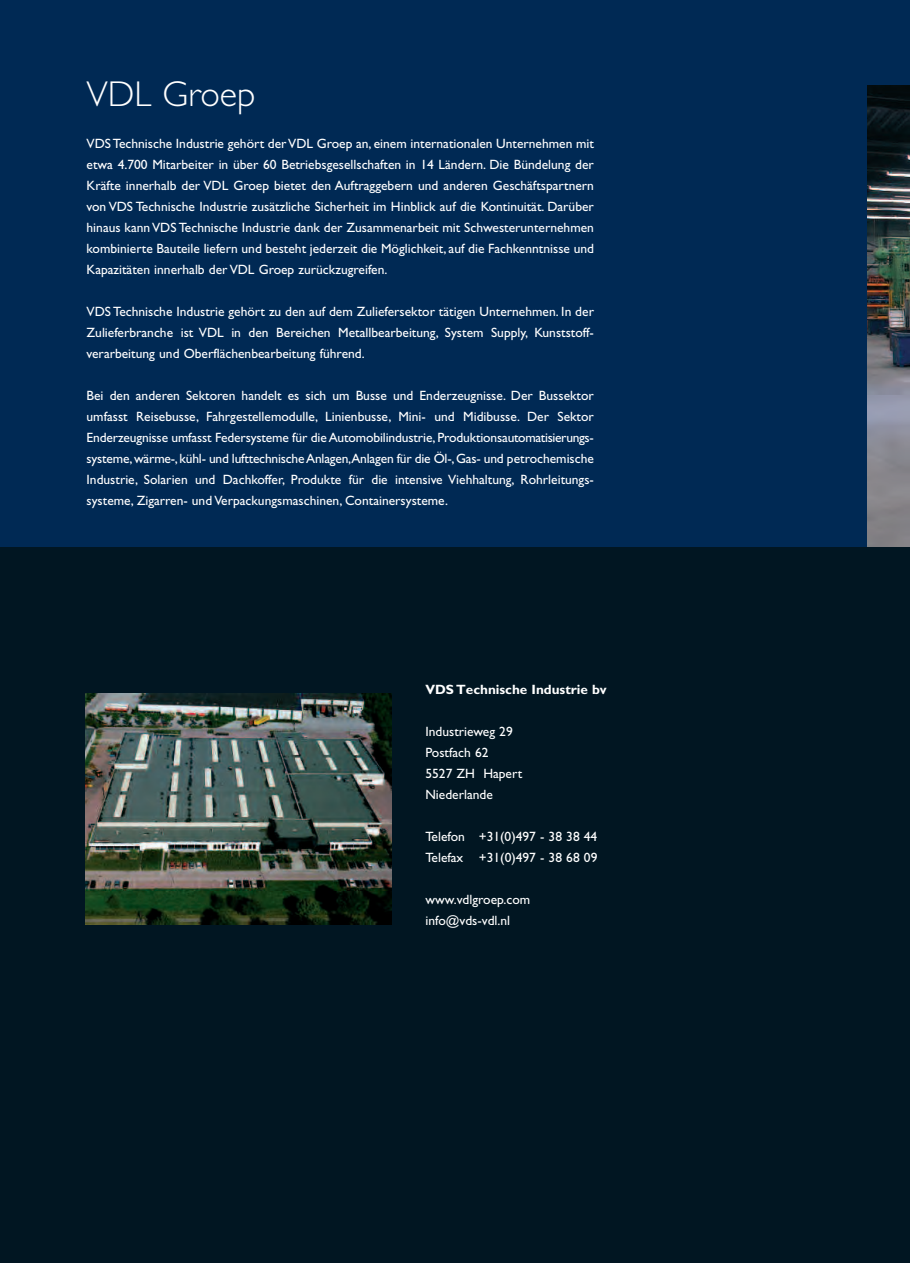
<style>
.page{position:relative;width:910px;height:1263px;background:#011622}
.page>*{position:absolute;margin:0;border:0;box-sizing:border-box;transform-origin:0 0}
.t1{font:300 36px "Gill Sans";color:#fff}
.t2{font:13.5px/21px "Gill Sans";color:#fff;text-align:justify}
.t3{font:700 13.5px "Gill Sans";color:#fff}
</style>
<div class="page">
<div style="left:0;top:0;width:893px;height:547px;background:#002954"></div>
<img style="left:867px;top:85px;width:43px;height:462px">
<div style="left:867px;top:0;width:43px;height:85px;background:#002954"></div>
<img style="left:85px;top:694px;width:306px;height:231px">
<h1 class="t1" style="left:87px;top:80px;width:170px">VDL Groep</h1>
<p class="t2" style="left:87px;top:134px;width:509px">VDS Technische Industrie gehört der VDL Groep an, einem internationalen Unternehmen mit etwa 4.700 Mitarbeiter in über 60 Betriebsgesellschaften in 14 Ländern. Die Bündelung der Kräfte innerhalb der VDL Groep bietet den Auftraggebern und anderen Geschäftspartnern von VDS Technische Industrie zusätzliche Sicherheit im Hinblick auf die Kontinuität. Darüber hinaus kann VDS Technische Industrie dank der Zusammenarbeit mit Schwesterunternehmen kombinierte Bauteile liefern und besteht jederzeit die Möglichkeit, auf die Fachkenntnisse und Kapazitäten innerhalb der VDL Groep zurückzugreifen.</p>
<p class="t2" style="left:87px;top:302px;width:509px">VDS Technische Industrie gehört zu den auf dem Zuliefersektor tätigen Unternehmen. In der Zulieferbranche ist VDL in den Bereichen Metallbearbeitung, System Supply, Kunststoff&shy;verarbeitung und Oberflächenbearbeitung führend.</p>
<p class="t2" style="left:87px;top:386px;width:509px">Bei den anderen Sektoren handelt es sich um Busse und Enderzeugnisse. Der Bussektor umfasst Reisebusse, Fahrgestellemodulle, Linienbusse, Mini- und Midibusse. Der Sektor Enderzeugnisse umfasst Federsysteme für die Automobilindustrie, Produktionsautomatisierungs&shy;systeme,wärme-, kühl- und lufttechnische Anlagen,Anlagen für die Öl-,Gas- und petrochemische Industrie, Solarien und Dachkoffer, Produkte für die intensive Viehhaltung, Rohrleitungs&shy;systeme, Zigarren- und Verpackungsmaschinen, Containersysteme.</p>
<p class="t3" style="left:425px;top:684px;width:183px">VDS Technische Industrie bv</p>
<p class="t2" style="left:425px;top:722px;width:98px;text-align:left">Industrieweg 29<br>Postfach 62<br>5527 ZH Hapert<br>Niederlande</p>
<p class="t2" style="left:425px;top:827px;width:173px">Telefon +31(0)497 - 38 38 44<br>Telefax +31(0)497 - 38 68 09</p>
<p class="t2" style="left:425px;top:890px;width:106px">www.vdlgroep.com info@vds-vdl.nl</p>
</div>
